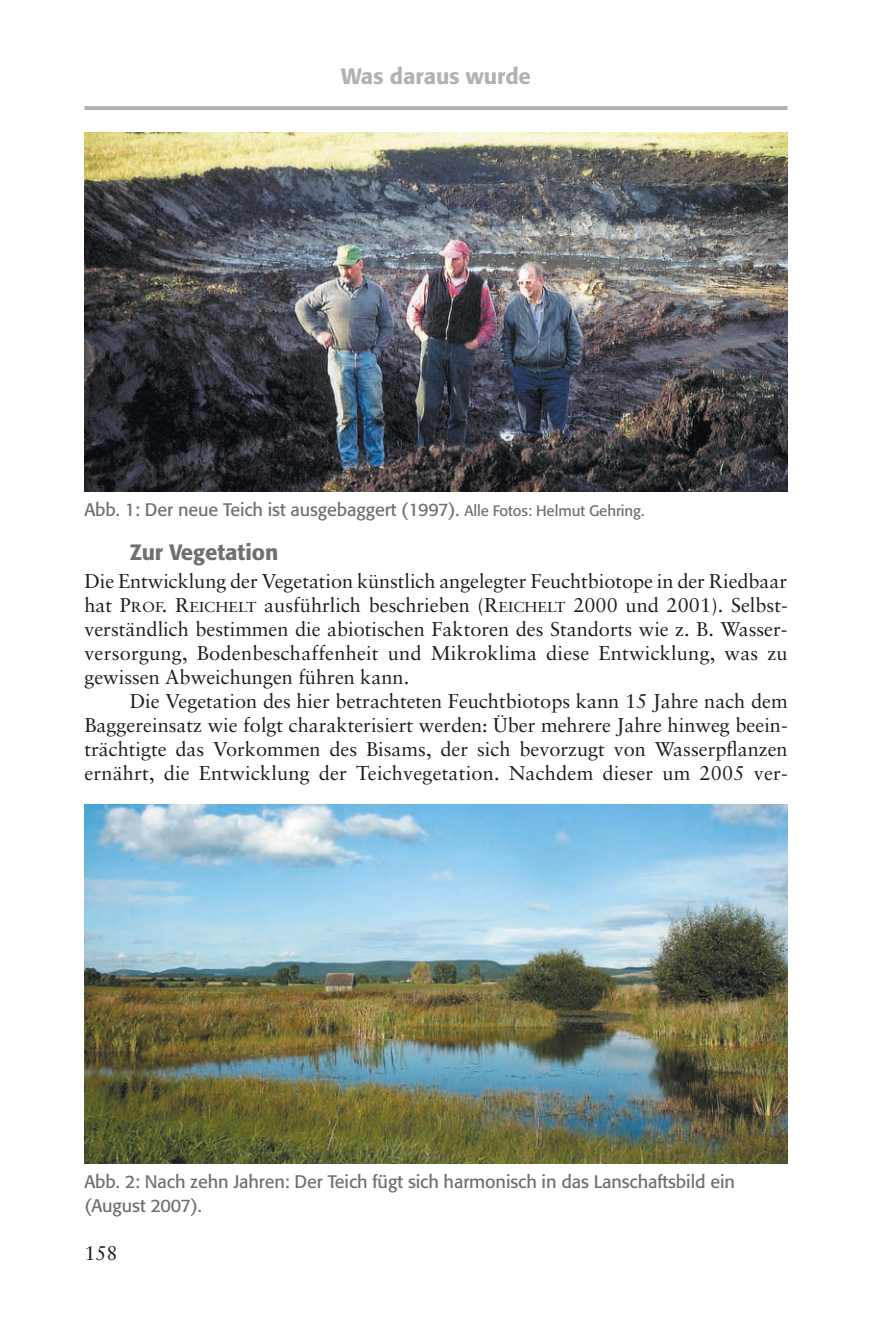
<style>
.page{position:relative;width:879px;height:1317px;background:#fff}
.page>*{position:absolute;margin:0;border:0;box-sizing:border-box;transform-origin:0 0}
.t1{font:500 22px "Formata";color:#b2b2b2}
.t2{font:500 22px "Formata";color:#707071}
.t3{font:20px/24px "Sabon";letter-spacing:.01em;color:#1d1e1f;text-align:justify}
.t4{font:18px/24px "Formata";letter-spacing:-.005em;color:#707071}
.s1{font-size:15px}
.s2{font-size:14.4px}
</style>
<div class="page">
<img style="left:84px;top:106px;width:704px;height:1058px">
<p class="t1" style="left:341px;top:66px;width:191px">Was daraus wurde</p>
<p class="t4" style="left:84px;top:499px;width:561px">Abb. 1: Der neue Teich ist ausgebaggert (1997). <span class="s1">Alle Fotos: Helmut Gehring.</span></p>
<p class="t2" style="left:130px;top:542px;width:150px">Zur Vegetation</p>
<p class="t3" style="left:84px;top:571px;width:705px">Die Entwicklung der Vegetation künstlich angelegter Feuchtbiotope in der Riedbaar hat P<span class="s2">ROF</span>. R<span class="s2">EICHELT</span> ausführlich beschrieben (R<span class="s2">EICHELT</span> 2000 und 2001). Selbst&shy;verständlich bestimmen die abiotischen Faktoren des Standorts wie z. B. Wasser&shy;versorgung, Bodenbeschaffenheit und Mikroklima diese Entwicklung, was zu gewissen Abweichungen führen kann.</p>
<p class="t3" style="left:84px;top:691px;width:705px;text-indent:45px">Die Vegetation des hier betrachteten Feuchtbiotops kann 15 Jahre nach dem Baggereinsatz wie folgt charakterisiert werden: Über mehrere Jahre hinweg beein&shy;trächtigte das Vorkommen des Bisams, der sich bevorzugt von Wasserpflanzen ernährt, die Entwicklung der Teichvegetation. Nachdem dieser um 2005 ver-</p>
<p class="t4" style="left:84px;top:1171px;width:652px">Abb. 2: Nach zehn Jahren: Der Teich fügt sich harmonisch in das Lanschaftsbild ein (August 2007).</p>
<p class="t3" style="left:84px;top:1243px;width:35px">158</p>
</div>
